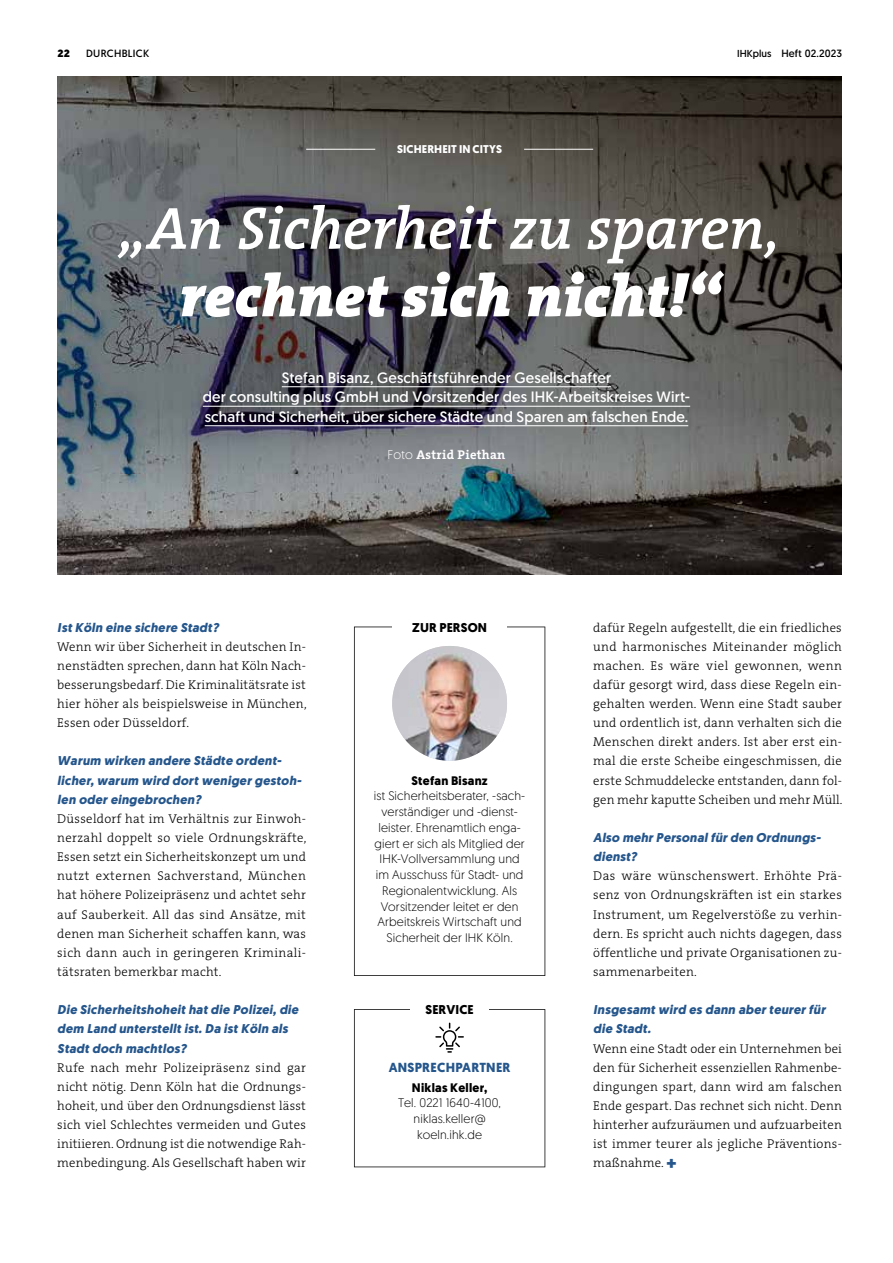
<style>
.page{position:relative;width:893px;height:1263px;background:#fff}
.page>*{position:absolute;margin:0;border:0;box-sizing:border-box;transform-origin:0 0}
.t1{font:italic 600 60px "The Serif B W6";letter-spacing:-.005em;color:#fff}
.t2{font:italic 900 60px "The Serif B W9";letter-spacing:.005em;color:#fff}
.t3{font:15px/19.5px "Geomanist";letter-spacing:.01em;color:#fff;text-align:center}
.t4{font:700 13.2px "Geomanist";letter-spacing:.02em;color:#25568c}
.t5{font:300 12.75px/19.2px "The Serif B W3";letter-spacing:.015em;color:#000;text-align:justify}
.t6{font:italic 700 12.75px/19.2px "Geomanist";letter-spacing:.025em;color:#25568c}
.t7{font:700 12.75px "The Serif B W7";letter-spacing:.025em;color:#fff}
.t8{font:700 12.75px "Geomanist";letter-spacing:.01em;color:#000}
.t9{font:300 12.3px/15.8px "Geomanist";letter-spacing:.01em;color:#000;text-align:center}
.t10{font:700 12.3px "Geomanist";letter-spacing:.02em;color:#000}
.t11{font:700 11.25px "Geomanist";letter-spacing:.005em;color:#fff}
.t12{font:10.5px "Geomanist";letter-spacing:.01em;color:#000}
.t13{font:10.5px "Geomanist";letter-spacing:.03em;color:#000}
.t14{font:900 10.5px "Geomanist";color:#000}
.s1{font-size:10.2px}
.s2{font-family:"Geomanist";font-weight:300}
.s3{font-family:"Geomanist";font-weight:900;font-size:18px;color:#25568c}
</style>
<div class="page">
<svg style="left:354px;top:627px;width:191px;height:349px"></svg>
<img style="left:392px;top:646px;width:115px;height:115px;border-radius:57px">
<img style="left:57px;top:77px;width:785px;height:497px">
<svg style="left:354px;top:1009px;width:191px;height:158px"></svg>
<hr style="left:306px;top:149px;width:69px;height:1px;background:#fff">
<hr style="left:524px;top:149px;width:69px;height:1px;background:#fff">
<hr style="left:282px;top:386px;width:329px;height:1px;background:#fff">
<hr style="left:203px;top:406px;width:487px;height:1px;background:#fff">
<hr style="left:205px;top:425px;width:483px;height:1px;background:#fff">
<div style="left:410px;top:995px;width:79px;height:19px;background:#fff"></div>
<div style="left:392px;top:612px;width:115px;height:19px;background:#fff"></div>
<p class="t14" style="left:57px;top:47px;width:14px">22</p>
<p class="t13" style="left:86px;top:47px;width:65px">DURCHBLICK</p>
<p class="t12" style="left:737px;top:47px;width:106px"><span class="s1">IHKplus</span> Heft 02.2023</p>
<p class="t11" style="left:397px;top:142px;width:106px">SICHERHEIT IN CITYS</p>
<h1 class="t1" style="left:119px;top:190px;width:662px">„An Sicherheit zu sparen,</h1>
<h1 class="t2" style="left:179px;top:257px;width:542px">rechnet sich nicht!“</h1>
<p class="t3" style="left:203px;top:367px;width:489px">Stefan Bisanz, Geschäftsführender Gesellschafter<br>der consulting plus GmbH und Vorsitzender des IHK-Arbeitskreises Wirt&shy;schaft und Sicherheit, über sichere Städte und Sparen am falschen Ende.</p>
<p class="t7" style="left:387px;top:446px;width:119px"><span class="s2">Foto</span> Astrid Piethan</p>
<p class="t6" style="left:57px;top:617px;width:163px">Ist Köln eine sichere Stadt?</p>
<p class="t5" style="left:57px;top:637px;width:251px">Wenn wir über Sicherheit in deutschen In&shy;nenstädten sprechen, dann hat Köln Nach&shy;besserungsbedarf. Die Kriminalitätsrate ist hier höher als beispielsweise in München, Essen oder Düsseldorf.</p>
<p class="t6" style="left:57px;top:751px;width:246px">Warum wirken andere Städte ordent&shy;licher, warum wird dort weniger gestoh&shy;len oder eingebrochen?</p>
<p class="t5" style="left:57px;top:809px;width:251px">Düsseldorf hat im Verhältnis zur Einwoh&shy;nerzahl doppelt so viele Ordnungskräfte, Essen setzt ein Sicherheitskonzept um und nutzt externen Sachverstand, München hat höhere Polizeipräsenz und achtet sehr auf Sauberkeit. All das sind Ansätze, mit denen man Sicherheit schaffen kann, was sich dann auch in geringeren Kriminali&shy;tätsraten bemerkbar macht.</p>
<p class="t6" style="left:57px;top:1000px;width:243px">Die Sicherheitshoheit hat die Polizei, die dem Land unterstellt ist. Da ist Köln als<br>Stadt doch machtlos?</p>
<p class="t5" style="left:57px;top:1058px;width:250px">Rufe nach mehr Polizeipräsenz sind gar nicht nötig. Denn Köln hat die Ordnungs&shy;hoheit, und über den Ordnungsdienst lässt sich viel Schlechtes vermeiden und Gutes initiieren. Ordnung ist die notwendige Rah&shy;menbedingung. Als Gesellschaft haben wir</p>
<p class="t8" style="left:412px;top:618px;width:76px">ZUR PERSON</p>
<p class="t10" style="left:411px;top:772px;width:78px">Stefan Bisanz</p>
<p class="t9" style="left:374px;top:788px;width:153px">ist Sicherheitsberater, -sach&shy;verständiger und -dienst&shy;leister. Ehrenamtlich enga&shy;giert er sich als Mitglied der<br>IHK-Vollversammlung und im Ausschuss für Stadt- und<br>Regionalentwicklung. Als<br>Vorsitzender leitet er den<br>Arbeitskreis Wirtschaft und<br>Sicherheit der IHK Köln.</p>
<p class="t8" style="left:425px;top:1001px;width:50px">SERVICE</p>
<p class="t4" style="left:389px;top:1058px;width:123px">ANSPRECHPARTNER</p>
<p class="t10" style="left:412px;top:1079px;width:77px">Niklas Keller,</p>
<p class="t9" style="left:398px;top:1095px;width:104px">Tel. 0221 1640-4100, niklas.keller@ koeln.ihk.de</p>
<p class="t5" style="left:593px;top:618px;width:251px">dafür Regeln aufgestellt, die ein friedliches und harmonisches Miteinander möglich machen. Es wäre viel gewonnen, wenn dafür gesorgt wird, dass diese Regeln ein&shy;gehalten werden. Wenn eine Stadt sauber und ordentlich ist, dann verhalten sich die Menschen direkt anders. Ist aber erst ein&shy;mal die erste Scheibe eingeschmissen, die erste Schmuddelecke entstanden, dann fol&shy;gen mehr kaputte Scheiben und mehr Müll.</p>
<p class="t6" style="left:593px;top:828px;width:229px">Also mehr Personal für den Ordnungs&shy;dienst?</p>
<p class="t5" style="left:593px;top:866px;width:250px">Das wäre wünschenswert. Erhöhte Prä&shy;senz von Ordnungskräften ist ein starkes In strument, um Regelverstöße zu verhin&shy;dern. Es spricht auch nichts dagegen, dass öffentliche und private Organisationen zu&shy;sammenarbeiten.</p>
<p class="t6" style="left:593px;top:1000px;width:234px">Insgesamt wird es dann aber teurer für die Stadt.</p>
<p class="t5" style="left:593px;top:1039px;width:250px">Wenn eine Stadt oder ein Unternehmen bei den für Sicherheit essenziellen Rahmenbe&shy;dingungen spart, dann wird am falschen Ende gespart. Das rechnet sich nicht. Denn hinterher aufzuräumen und aufzuarbeiten ist immer teurer als jegliche Präventions&shy;maßnahme. <span class="s3">+</span></p>
</div>
